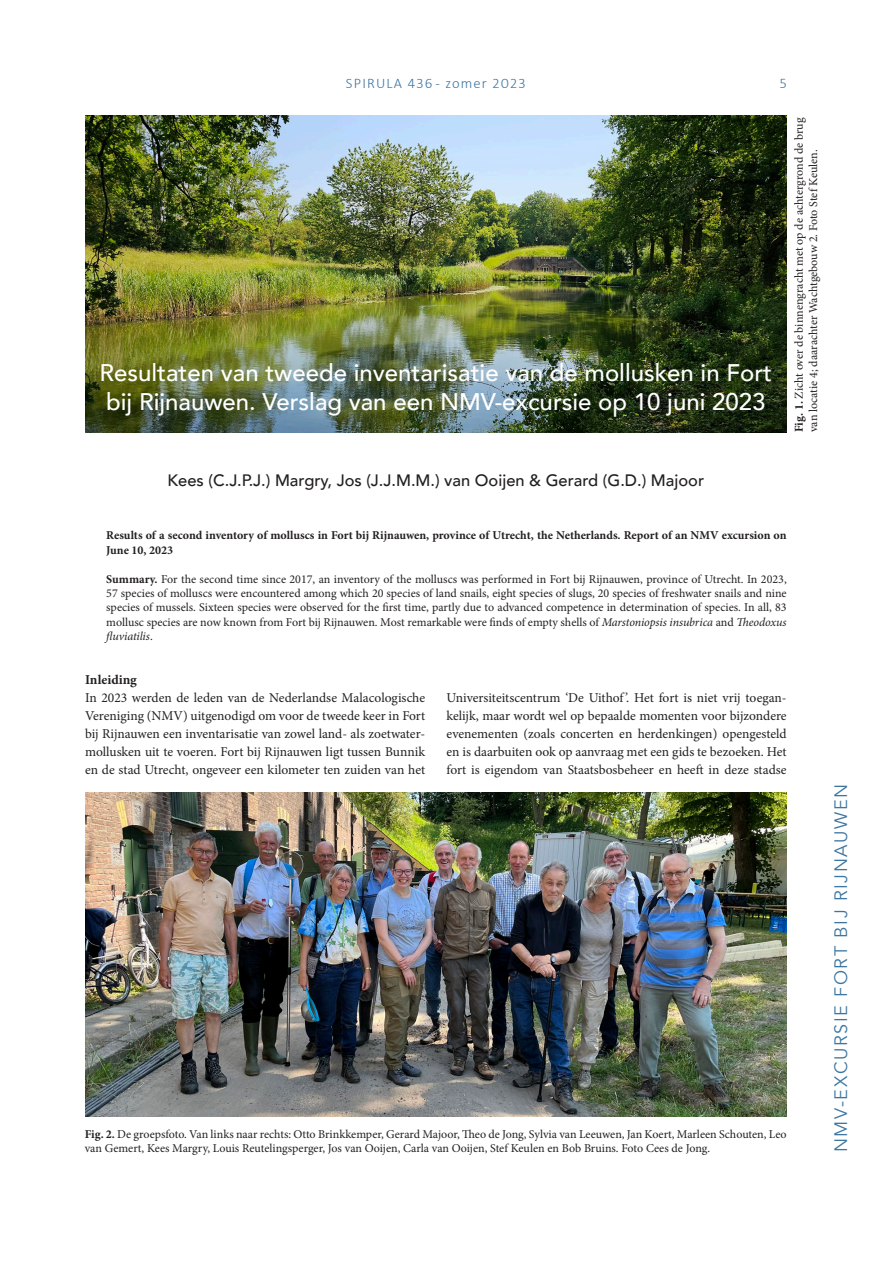
<style>
.page{position:relative;width:893px;height:1263px;background:#fff}
.page>*{position:absolute;margin:0;border:0;box-sizing:border-box;transform-origin:0 0}
.t1{font:500 24px/28.8px "Avenir";color:#fff}
.t2{font:18px "Avenir";letter-spacing:.09em;color:#3d76a1}
.t3{font:500 16.5px "Avenir";color:#231f20}
.t4{font:300 14.7px "Calibri";letter-spacing:.08em;color:#3d76a1}
.t5{font:13.5px/18px "Minion Pro";letter-spacing:-.01em;color:#231f20;text-align:justify}
.t6{font:700 13.5px "Minion Pro";color:#231f20}
.t7{font:12px/14.4px "Minion Pro";letter-spacing:-.01em;color:#231f20}
.t8{font:700 12px/14.4px "Minion Pro";color:#231f20}
.s1{font-weight:700}
.s2{font-style:italic}
</style>
<div class="page">
<img style="left:85px;top:115px;width:702px;height:317px">
<img style="left:85px;top:792px;width:702px;height:324px">
<p class="t4" style="left:346px;top:74px;width:181px">SPIRULA 436 - zomer 2023</p>
<p class="t4" style="left:780px;top:74px;width:8px">5</p>
<h1 class="t1" style="left:100px;top:357px;width:674px">Resultaten van tweede inventarisatie van de mollusken in Fort bij Rijnauwen. Verslag van een NMV-excursie op 10 juni 2023</h1>
<p class="t7" style="left:792px;top:432px;width:316px;rotate:-90deg"><span class="s1">Fig. 1.</span> Zicht over de binnengracht met op de achtergrond de brug van locatie 4; daarachter Wachtgebouw 2. Foto Stef Keulen.</p>
<h3 class="t3" style="left:168px;top:466px;width:538px">Kees (C.J.P.J.) Margry, Jos (J.J.M.M.) van Ooijen &amp; Gerard (G.D.) Majoor</h3>
<p class="t8" style="left:106px;top:528px;width:682px">Results of a second inventory of molluscs in Fort bij Rijnauwen, province of Utrecht, the Netherlands. Report of an NMV excursion on<br>June 10, 2023</p>
<p class="t7" style="left:106px;top:572px;width:682px;text-align:justify"><span class="s1">Summary.</span> For the second time since 2017, an inventory of the molluscs was performed in Fort bij Rijnauwen, province of Utrecht. In 2023, 57 species of molluscs were encountered among which 20 species of land snails, eight species of slugs, 20 species of freshwater snails and nine species of mussels. Sixteen species were observed for the first time, partly due to advanced competence in determination of species. In all, 83 mollusc species are now known from Fort bij Rijnauwen. Most remarkable were finds of empty shells of <span class="s2">Marstoniopsis insubrica</span> and <span class="s2">Theodoxus fluviatilis</span>.</p>
<p class="t6" style="left:85px;top:670px;width:53px">Inleiding</p>
<p class="t5" style="left:85px;top:689px;width:342px">In 2023 werden de leden van de Nederlandse Malacologische Vereniging (NMV) uitgenodigd om voor de tweede keer in Fort bij Rijnauwen een inventarisatie van zowel land- als zoetwater&shy;mollusken uit te voeren. Fort bij Rijnauwen ligt tussen Bunnik en de stad Utrecht, ongeveer een kilometer ten zuiden van het</p>
<p class="t5" style="left:446px;top:689px;width:342px">Universiteitscentrum ‘De Uithof ’. Het fort is niet vrij toegan&shy;kelijk, maar wordt wel op bepaalde momenten voor bijzondere evenementen (zoals concerten en herdenkingen) opengesteld en is daarbuiten ook op aanvraag met een gids te bezoeken. Het fort is eigendom van Staatsbosbeheer en heeft in deze stadse</p>
<p class="t7" style="left:85px;top:1127px;width:703px"><span class="s1">Fig. 2.</span> De groepsfoto. Van links naar rechts: Otto Brinkkemper, Gerard Majoor, Theo de Jong, Sylvia van Leeuwen, Jan Koert, Marleen Schouten, Leo van Gemert, Kees Margry, Louis Reutelingsperger, Jos van Ooijen, Carla van Ooijen, Stef Keulen en Bob Bruins. Foto Cees de Jong.</p>
<h2 class="t2" style="left:830px;top:1152px;width:370px;rotate:-90deg">NMV-EXCURSIE FORT BIJ RIJNAUWEN</h2>
</div>
